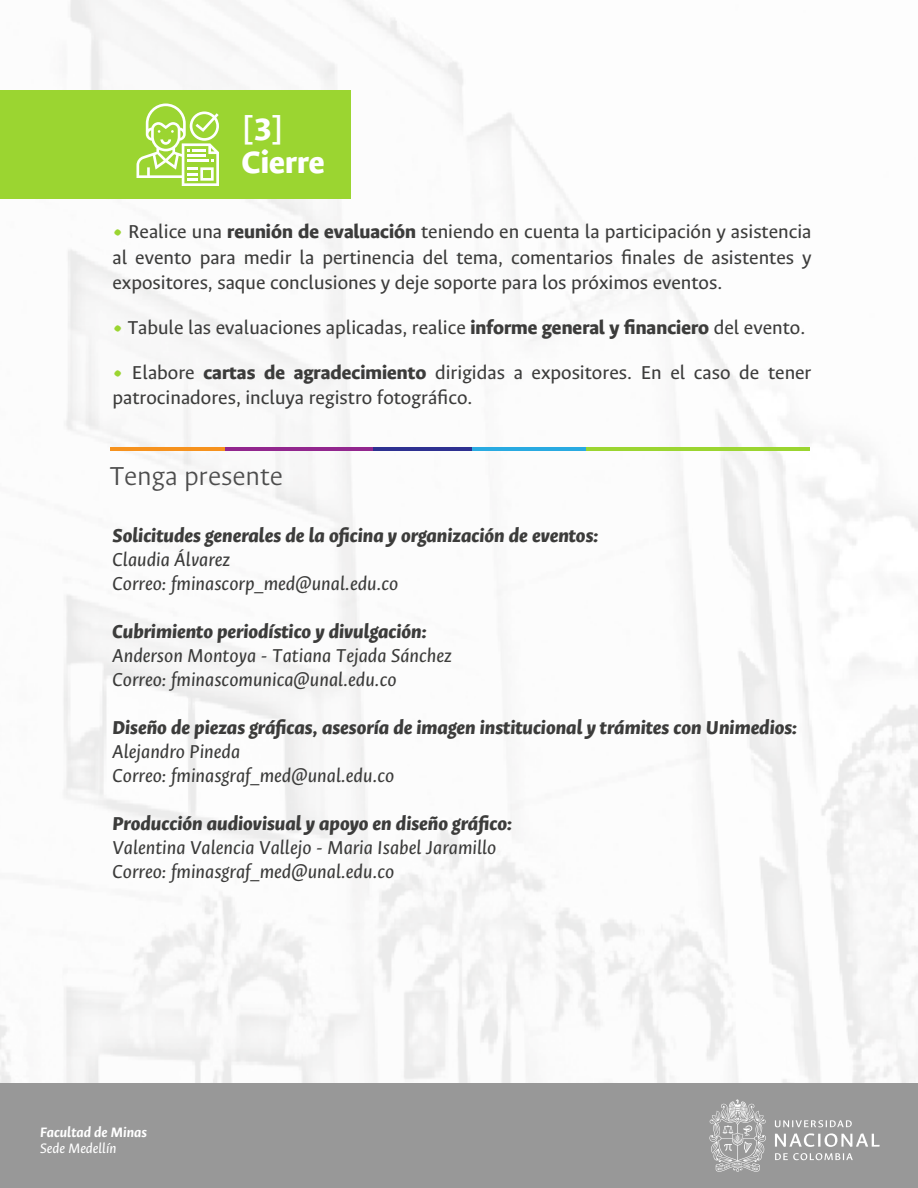
<style>
.page{position:relative;width:918px;height:1188px;background:#fff}
.page>*{position:absolute;margin:0;border:0;box-sizing:border-box;transform-origin:0 0}
.t1{font:800 34.5px/33.5px "Ancizar Sans";color:#fff}
.t2{font:300 29.25px "Ancizar Sans";color:#4d4d4d}
.t3{font:21px/25.2px "Ancizar Sans";color:#3c3c3b;text-align:justify}
.t4{font:italic 21px/24px "Ancizar Sans";color:#3c3c3b}
.t5{font:italic 800 21px "Ancizar Sans";color:#3c3c3b}
.t6{font:italic 700 15.45px "Ancizar Sans";color:#fff}
.t7{font:italic 15.45px "Ancizar Sans";color:#fff}
.s1{font-weight:900;color:#9bd531}
.s2{font-weight:800}
.s3{color:#3d3d3b}
</style>
<div class="page">
<img style="left:0;top:0;width:918px;height:1083px">
<div style="left:0;top:90px;width:351px;height:108px;background:#9bd531"></div>
<svg style="left:137px;top:103px;width:82px;height:83px"></svg>
<hr style="left:111px;top:447px;width:114px;height:4px;background:#f6921e">
<hr style="left:225px;top:447px;width:149px;height:4px;background:#92278e">
<hr style="left:373px;top:447px;width:99px;height:4px;background:#2e3191">
<hr style="left:472px;top:447px;width:115px;height:4px;background:#29aae1">
<hr style="left:587px;top:447px;width:223px;height:4px;background:#9bd531">
<div style="left:0;top:1083px;width:918px;height:105px;background:#989898"></div>
<svg style="left:775px;top:1120px;width:77px;height:7px"></svg>
<svg style="left:775px;top:1133px;width:105px;height:14px"></svg>
<svg style="left:775px;top:1153px;width:78px;height:7px"></svg>
<svg style="left:709px;top:1100px;width:57px;height:72px"></svg>
<h1 class="t1" style="left:242px;top:113px;width:85px">[3]<br>Cierre</h1>
<p class="t3" style="left:112px;top:219px;width:701px"><span class="s1">•</span> Realice una <span class="s2">reunión de evaluación</span> teniendo en cuenta la participación y asistencia al evento para medir la pertinencia del tema, comentarios finales de asistentes y expositores, saque conclusiones y deje soporte para los próximos eventos.</p>
<p class="t3" style="left:112px;top:315px;width:694px"><span class="s1">•</span> Tabule las evaluaciones aplicadas, realice <span class="s2">informe general y financiero</span> del evento.</p>
<p class="t3" style="left:112px;top:360px;width:701px"><span class="s1">•</span> Elabore <span class="s2">cartas de agradecimiento</span> dirigidas a expositores. En el caso de tener patrocinadores, incluya registro fotográfico.</p>
<h2 class="t2" style="left:110px;top:460px;width:175px">Tenga presente</h2>
<p class="t5" style="left:112px;top:523px;width:488px">Solicitudes generales de la oficina y organización de eventos:</p>
<p class="t4" style="left:112px;top:547px;width:287px">Claudia Álvarez<br>Correo: fminascorp_med@unal.edu.co</p>
<p class="t4" style="left:112px;top:619px;width:341px"><span class="s2">Cubrimiento periodístico y divulgación:<br></span>Anderson Montoya - <span class="s3">Tatiana Tejada Sánchez<br></span>Correo: fminascomunica@unal.edu.co</p>
<p class="t5" style="left:112px;top:715px;width:686px">Diseño de piezas gráficas, asesoría de imagen institucional y trámites con Unimedios:</p>
<p class="t4" style="left:112px;top:739px;width:283px">Alejandro Pineda<br>Correo: fminasgraf_med@unal.edu.co</p>
<p class="t5" style="left:112px;top:811px;width:401px">Producción audiovisual y apoyo en diseño gráfico:</p>
<p class="t4" style="left:112px;top:835px;width:386px">Valentina Valencia Vallejo - Maria Isabel Jaramillo<br>Correo: fminasgraf_med@unal.edu.co</p>
<p class="t6" style="left:40px;top:1123px;width:108px">Facultad de Minas</p>
<p class="t7" style="left:40px;top:1140px;width:78px">Sede Medellín</p>
</div>
